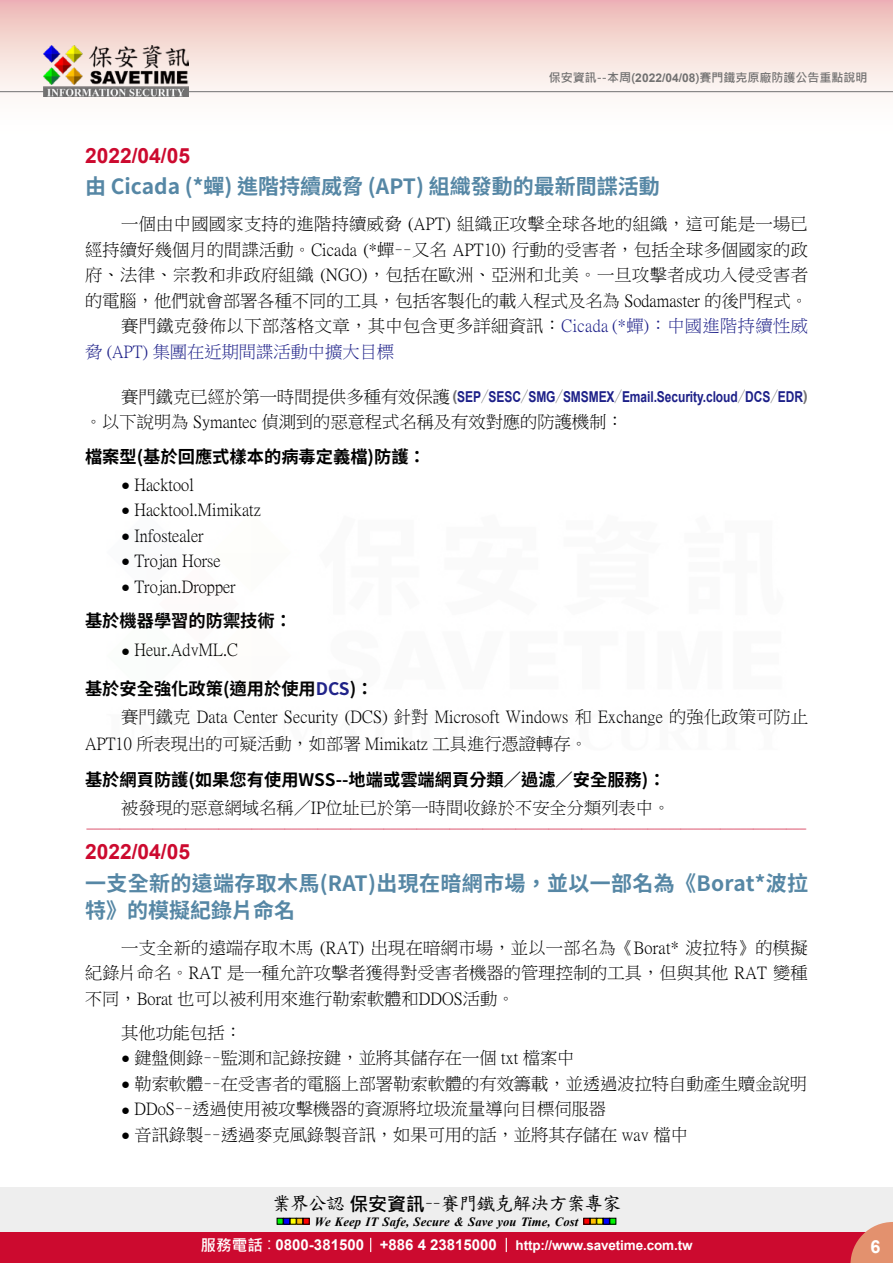
<style>
.page{position:relative;width:893px;height:1263px;background:#fff}
.page>*{position:absolute;margin:0;border:0;box-sizing:border-box;transform-origin:0 0}
.t1{font:700 21px/27px "Source Han Sans TW";color:#5687a5}
.t2{font:700 21px "Arial";color:#cc0a2f}
.t3{font:18.9px "DF Kai Shu SB Estd BF";letter-spacing:-.05em;color:#000}
.t4{font:700 18px "Arial";color:#fff}
.t5{font:17.25px/25.5px "P Ming Li U";color:#000}
.t6{font:700 17.25px "Source Han Sans TW";color:#000}
.t7{font:17.25px "P Ming Li U";letter-spacing:.02em;color:#000}
.t8{font:17.25px "P Ming Li U";color:#1d2088}
.t9{font:16.5px "DF Kai Shu SB Estd BF";color:#cc0a2f}
.t10{font:700 15px "Arial";letter-spacing:-.005em;color:#1d2088;scale:.8 1}
.t11{font:700 13.5px "Arial";letter-spacing:-.01em;color:#fff}
.t12{font:italic 700 12.6px "Times New Roman";letter-spacing:.005em;color:#000}
.t13{font:700 12px "Microsoft Jheng Hei";color:#727171}
.s1{font-family:"Arial"}
.s2{color:#1d2088}
.s3{font-family:"P Ming Li U";font-weight:400;font-size:17.25px;color:#000}
.s4{color:#727171}
.s5{font-family:"Source Han Sans TW";font-weight:800;color:#727171}
.s6{font-family:"Arial";font-size:15px}
.s7{font-family:"Microsoft Jheng Hei";font-weight:700}
.s8{font-family:"Microsoft Jheng Hei";font-size:15.6px}
.s9{font-family:"Microsoft Jheng Hei";font-weight:400;font-size:15.6px}
.s10{font-size:15px}
</style>
<div class="page">
<div style="left:0;top:1187px;width:893px;height:49px;background:#eee"></div>
<svg style="left:277px;top:1218px;width:32px;height:6px"></svg>
<svg style="left:584px;top:1218px;width:32px;height:6px"></svg>
<div style="left:0;top:1232px;width:893px;height:31px;background:#cc0a2f"></div>
<svg style="left:850px;top:1222px;width:43px;height:41px"></svg>
<svg style="left:370px;top:1238px;width:1px;height:14px"></svg>
<svg style="left:506px;top:1238px;width:1px;height:14px"></svg>
<div style="left:0;top:0;width:893px;height:141px;background:linear-gradient(to bottom,#efc0bb,#fff)"></div>
<hr style="left:0;top:91px;width:893px;height:1px;background:#727171">
<img style="left:44px;top:46px;width:145px;height:51px">
<p class="t13" style="left:549px;top:70px;width:320px">保安資訊--本周(<span class="s1">2022/04/08</span>)賽門鐵克原廠防護公告重點說明</p>
<p class="t2" style="left:85px;top:140px;width:107px">2022/04/05</p>
<p class="t1" style="left:85px;top:174px;width:576px">由 Cicada (*蟬) 進階持續威脅 (APT) 組織發動的最新間諜活動</p>
<p class="t5" style="left:121px;top:211px;width:688px">一個由中國國家支持的進階持續威脅 (APT) 組織正攻擊全球各地的組織，這可能是一場已</p>
<p class="t5" style="left:85px;top:237px;width:724px">經持續好幾個月的間諜活動。Cicada (*蟬－－又名 APT10) 行動的受害者，包括全球多個國家的政</p>
<p class="t7" style="left:85px;top:267px;width:724px">府、法律、宗教和非政府組織 (NGO)，包括在歐洲、亞洲和北美。一旦攻擊者成功入侵受害者</p>
<p class="t5" style="left:85px;top:288px;width:724px">的電腦，他們就會部署各種不同的工具，包括客製化的載入程式及名為 Sodamaster 的後門程式。</p>
<p class="t7" style="left:121px;top:318px;width:688px">賽門鐵克發佈以下部落格文章，其中包含更多詳細資訊：<span class="s2">Cicada (*蟬)：中國進階持續性威</span></p>
<p class="t8" style="left:85px;top:343px;width:311px">脅 (APT) 集團在近期間諜活動中擴大目標</p>
<p class="t10" style="left:121px;top:386px;width:860px"><span class="s3">賽門鐵克已經於第一時間提供多種有效保護</span><span class="s4">(</span>SEP<span class="s5">／</span>SESC<span class="s5">／</span>SMG<span class="s5">／</span>SMSMEX<span class="s5">／</span>Email.Security.cloud<span class="s5">／</span>DCS<span class="s5">／</span>EDR<span class="s4">)</span></p>
<p class="t5" style="left:85px;top:409px;width:540px">。以下說明為 Symantec 偵測到的惡意程式名稱及有效對應的防護機制：</p>
<p class="t6" style="left:85px;top:447px;width:342px">檔案型(基於回應式樣本的病毒定義檔)防護：</p>
<p class="t5" style="left:121px;top:472px;width:74px"><span class="s6">●</span> Hacktool</p>
<p class="t5" style="left:121px;top:497px;width:141px"><span class="s6">●</span> Hacktool.Mimikatz</p>
<p class="t5" style="left:121px;top:523px;width:84px"><span class="s6">●</span> Infostealer</p>
<p class="t5" style="left:121px;top:548px;width:101px"><span class="s6">●</span> Trojan Horse</p>
<p class="t5" style="left:121px;top:574px;width:116px"><span class="s6">●</span> Trojan.Dropper</p>
<p class="t6" style="left:85px;top:611px;width:209px">基於機器學習的防禦技術：</p>
<p class="t5" style="left:121px;top:637px;width:118px"><span class="s6">●</span> Heur.AdvML.C</p>
<p class="t6" style="left:85px;top:679px;width:290px">基於安全強化政策(適用於使用<span class="s2">DCS</span>)：</p>
<p class="t5" style="left:85px;top:703px;width:724px;line-height:27.5px;text-indent:36px">賽門鐵克 Data Center Security (DCS) 針對 Microsoft Windows 和 Exchange 的強化政策可防止<br>APT10 所表現出的可疑活動，如部署 Mimikatz 工具進行憑證轉存。</p>
<p class="t6" style="left:85px;top:770px;width:582px">基於網頁防護(如果您有使用WSS--地端或雲端網頁分類／過濾／安全服務)：</p>
<p class="t5" style="left:121px;top:795px;width:551px">被發現的惡意網域名稱／IP位址已於第一時間收錄於不安全分類列表中。</p>
<p class="t9" style="left:86px;top:821px;width:723px">-------------------------------------------------------------------------------------------------------------</p>
<p class="t2" style="left:85px;top:837px;width:107px">2022/04/05</p>
<p class="t1" style="left:85px;top:870px;width:725px">一支全新的遠端存取木馬(RAT)出現在暗網市場，並以一部名為《Borat*波拉特》的模擬紀錄片命名</p>
<p class="t5" style="left:85px;top:935px;width:724px;text-align:justify;text-indent:36px">一支全新的遠端存取木馬 (RAT) 出現在暗網市場，並以一部名為《Borat* 波拉特》的模擬紀錄片命名。RAT 是一種允許攻擊者獲得對受害者機器的管理控制的工具，但與其他 RAT 變種不同，Borat 也可以被利用來進行勒索軟體和DDOS活動。</p>
<p class="t5" style="left:121px;top:1020px;width:122px">其他功能包括：</p>
<p class="t5" style="left:121px;top:1045px;width:455px"><span class="s6">●</span> 鍵盤側錄－－監測和記錄按鍵，並將其儲存在一個 txt 檔案中</p>
<p class="t5" style="left:121px;top:1071px;width:687px"><span class="s6">●</span> 勒索軟體－－在受害者的電腦上部署勒索軟體的有效籌載，並透過波拉特自動產生贖金說明</p>
<p class="t5" style="left:121px;top:1096px;width:486px"><span class="s6">●</span> DDoS－－透過使用被攻擊機器的資源將垃圾流量導向目標伺服器</p>
<p class="t5" style="left:121px;top:1122px;width:568px"><span class="s6">●</span> 音訊錄製－－透過麥克風錄製音訊，如果可用的話，並將其存儲在 wav 檔中</p>
<p class="t3" style="left:272px;top:1194px;width:351px">業界公認<span class="s7">保安資訊</span>－－賽門鐵克解決方案專家</p>
<p class="t12" style="left:315px;top:1212px;width:265px">We Keep IT Safe, Secure &amp; Save you Time, Cost</p>
<p class="t11" style="left:200px;top:1235px;width:494px"><span class="s8">服務電話</span><span class="s9">：</span><span class="s10">0800-381500 +886 4 23815000</span> http://www.savetime.com.tw</p>
<p class="t4" style="left:870px;top:1234px;width:12px">6</p>
</div>
